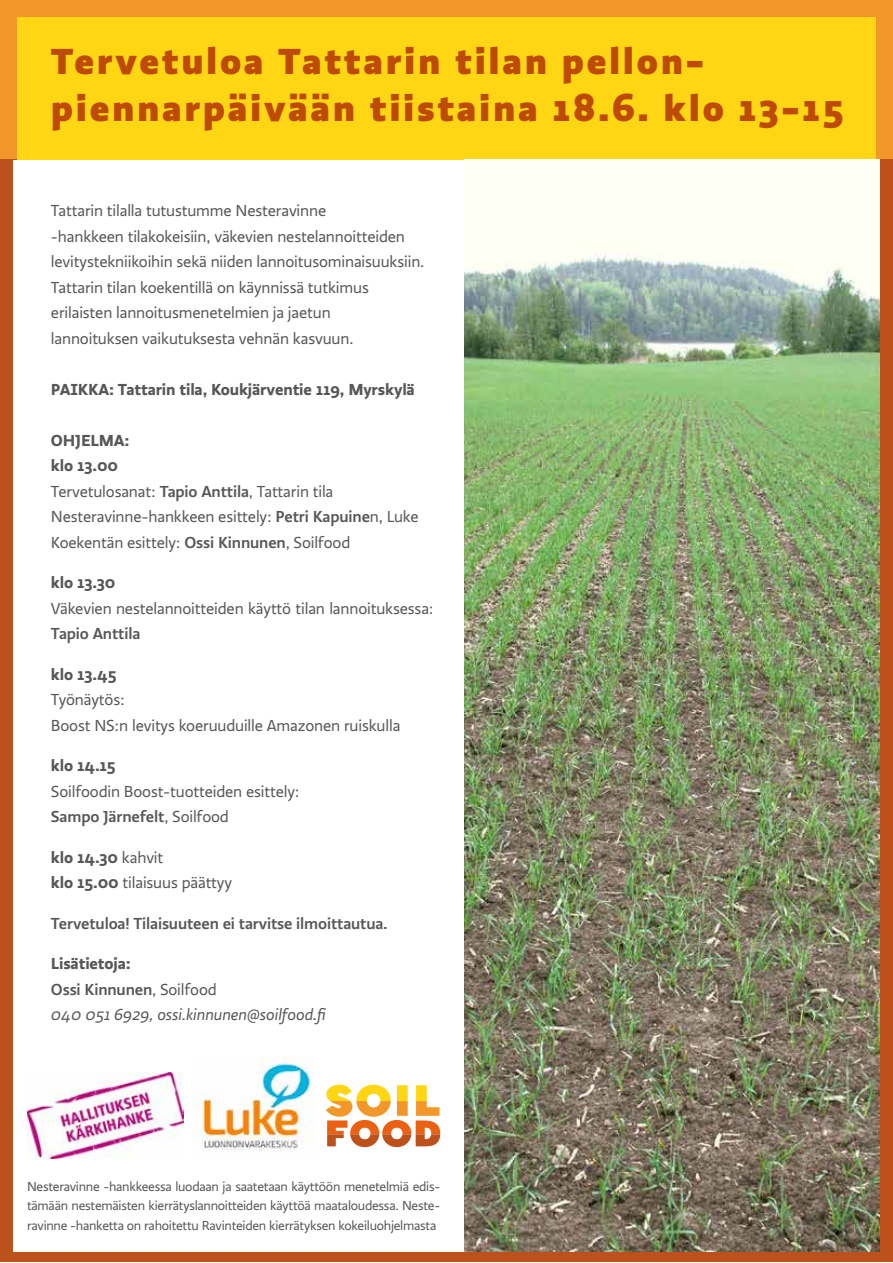
<style>
.page{position:relative;width:893px;height:1263px;background:#fff}
.page>*{position:absolute;margin:0;border:0;box-sizing:border-box;transform-origin:0 0}
.t1{font:800 37.5px/46.3px "Ratio";letter-spacing:.07em;color:#bd4b06}
.t2{font:16.5px/25.5px "Ratio";letter-spacing:-.01em;color:#575756}
.t3{font:700 16.5px "Ratio";letter-spacing:-.01em;color:#575756}
.t4{font:italic 16.5px/25.5px "Ratio";letter-spacing:-.01em;color:#575756}
.t5{font:500 16.5px "Ratio";letter-spacing:-.01em;color:#575756}
.t6{font:13.5px/19.5px "Ratio";letter-spacing:-.02em;color:#575756;text-align:justify}
.s1{font-weight:700}
.s2{font-weight:500}
.s3{font-weight:700;font-style:normal}
.s4{font-weight:500;font-style:normal}
.s5{font-style:normal}
</style>
<div class="page">
<div style="left:0;top:0;width:893px;height:159px;background:#f3972a"></div>
<div style="left:0;top:159px;width:893px;height:1103px;background:#bd511c"></div>
<div style="left:17px;top:17px;width:859px;height:142px;background:#ffd614"></div>
<div style="left:13px;top:160px;width:867px;height:1092px;background:#fff"></div>
<img style="left:465px;top:243px;width:414px;height:1008px">
<svg style="left:326px;top:1085px;width:114px;height:62px"></svg>
<img style="left:192px;top:1056px;width:121px;height:96px">
<img style="left:27px;top:1073px;width:156px;height:85px">
<h1 class="t1" style="left:51px;top:38px;width:794px">Tervetuloa Tattarin tilan pellon&shy;piennarpäivään tiistaina 18.6. klo 13-15</h1>
<p class="t2" style="left:51px;top:198px;width:375px">Tattarin tilalla tutustumme Nesteravinne<br>-hankkeen tilakokeisiin, väkevien nestelannoitteiden levitystekniikoihin sekä niiden lannoitusominaisuuksiin.<br>Tattarin tilan koekentillä on käynnissä tutkimus erilaisten lannoitusmenetelmien ja jaetun<br>lannoituksen vaikutuksesta vehnän kasvuun.</p>
<p class="t3" style="left:51px;top:379px;width:365px">PAIKKA: Tattarin tila, Koukjärventie 119, Myrskylä</p>
<p class="t2" style="left:51px;top:428px;width:369px"><span class="s1">OHJELMA:<br>klo 13.00<br></span>Tervetulosanat: <span class="s2">Tapio Anttila</span>, Tattarin tila Nesteravinne-hankkeen esittely: <span class="s2">Petri Kapuine</span>n, Luke Koekentän esittely: <span class="s2">Ossi Kinnunen</span>, Soilfood</p>
<p class="t3" style="left:51px;top:572px;width:66px">klo 13.30</p>
<p class="t2" style="left:51px;top:596px;width:384px">Väkevien nestelannoitteiden käyttö tilan lannoituksessa:</p>
<p class="t5" style="left:51px;top:624px;width:91px">Tapio Anttila</p>
<p class="t3" style="left:51px;top:664px;width:67px">klo 13.45</p>
<p class="t2" style="left:51px;top:687px;width:351px">Työnäytös:<br>Boost NS:n levitys koeruuduille Amazonen ruiskulla</p>
<p class="t3" style="left:51px;top:755px;width:66px">klo 14.15</p>
<p class="t2" style="left:51px;top:779px;width:250px">Soilfoodin Boost-tuotteiden esittely:<br><span class="s2">Sampo Järnefelt</span>, Soilfood</p>
<p class="t2" style="left:51px;top:845px;width:183px"><span class="s1">klo 14.30</span> kahvit<br><span class="s1">klo 15.00</span> tilaisuus päättyy</p>
<p class="t5" style="left:51px;top:913px;width:338px">Tervetuloa! Tilaisuuteen ei tarvitse ilmoittautua.</p>
<p class="t4" style="left:51px;top:951px;width:279px"><span class="s3">Lisätietoja:<br></span><span class="s4">Ossi Kinnunen</span><span class="s5">, Soilfood<br></span>040 051 6929, ossi.kinnunen@soilfood.fi</p>
<p class="t6" style="left:27px;top:1176px;width:415px">Nesteravinne -hankkeessa luodaan ja saatetaan käyttöön menetelmiä edis&shy;tämään nestemäisten kierrätyslannoitteiden käyttöä maataloudessa. Neste&shy;ravinne -hanketta on rahoitettu Ravinteiden kierrätyksen kokeiluohjelmasta</p>
</div>
